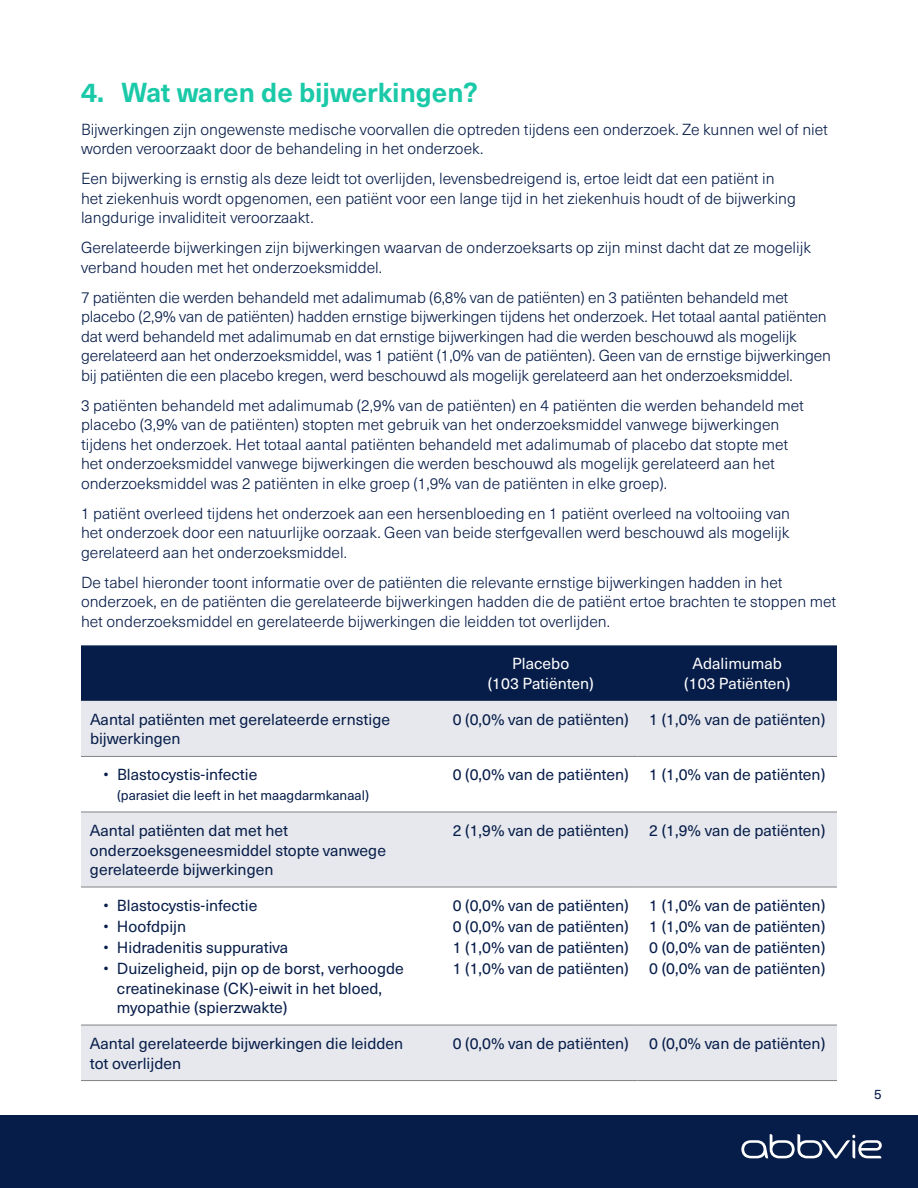
<style>
.page{position:relative;width:918px;height:1188px;background:#fff}
.page>*{position:absolute;margin:0;border:0;box-sizing:border-box;transform-origin:0 0}
.t1{font:700 27px "Neue Haas Unica Pro";color:#1ac9a8}
.t2{font:300 15.75px/19.5px "Neue Haas Unica Pro";color:#071d49}
.t3{font:15.75px/19.5px "Neue Haas Unica Pro";color:#071d49}
.t4{font:15.75px/19.5px "Neue Haas Unica Pro";color:#fff;text-align:center}
.t5{font:13.5px "Neue Haas Unica Pro";color:#071d49}
</style>
<div class="page">
<div style="left:0;top:1115px;width:918px;height:73px;background:#071d49"></div>
<div style="left:81px;top:645px;width:756px;height:56px;background:#071d49"></div>
<svg style="left:81px;top:701px;width:756px;height:379px"></svg>
<hr style="left:81px;top:756px;width:363px;height:1px;background:#808285">
<hr style="left:444px;top:756px;width:194px;height:1px;background:#808285">
<hr style="left:638px;top:756px;width:199px;height:1px;background:#808285">
<hr style="left:81px;top:812px;width:363px;height:1px;background:#808285">
<hr style="left:444px;top:812px;width:194px;height:1px;background:#808285">
<hr style="left:638px;top:812px;width:199px;height:1px;background:#808285">
<hr style="left:81px;top:887px;width:363px;height:1px;background:#808285">
<hr style="left:444px;top:887px;width:194px;height:1px;background:#808285">
<hr style="left:638px;top:887px;width:199px;height:1px;background:#808285">
<hr style="left:81px;top:1025px;width:363px;height:1px;background:#808285">
<hr style="left:444px;top:1025px;width:194px;height:1px;background:#808285">
<hr style="left:638px;top:1025px;width:199px;height:1px;background:#808285">
<hr style="left:81px;top:1080px;width:363px;height:1px;background:#808285">
<hr style="left:444px;top:1080px;width:194px;height:1px;background:#808285">
<hr style="left:638px;top:1080px;width:199px;height:1px;background:#808285">
<svg style="left:741px;top:1134px;width:141px;height:25px"></svg>
<h1 class="t1" style="left:81px;top:76px;width:398px">4. Wat waren de bijwerkingen?</h1>
<p class="t2" style="left:81px;top:120px;width:748px">Bijwerkingen zijn ongewenste medische voorvallen die optreden tijdens een onderzoek. Ze kunnen wel of niet worden veroorzaakt door de behandeling in het onderzoek.</p>
<p class="t2" style="left:81px;top:169px;width:717px">Een bijwerking is ernstig als deze leidt tot overlijden, levensbedreigend is, ertoe leidt dat een patiënt in het ziekenhuis wordt opgenomen, een patiënt voor een lange tijd in het ziekenhuis houdt of de bijwerking langdurige invaliditeit veroorzaakt.</p>
<p class="t2" style="left:81px;top:238px;width:732px">Gerelateerde bijwerkingen zijn bijwerkingen waarvan de onderzoeksarts op zijn minst dacht dat ze mogelijk verband houden met het onderzoeksmiddel.</p>
<p class="t2" style="left:81px;top:288px;width:752px">7 patiënten die werden behandeld met adalimumab (6,8% van de patiënten) en 3 patiënten behandeld met placebo (2,9% van de patiënten) hadden ernstige bijwerkingen tijdens het onderzoek. Het totaal aantal patiënten dat werd behandeld met adalimumab en dat ernstige bijwerkingen had die werden beschouwd als mogelijk gerelateerd aan het onderzoeksmiddel, was 1 patiënt (1,0% van de patiënten). Geen van de ernstige bijwerkingen bij patiënten die een placebo kregen, werd beschouwd als mogelijk gerelateerd aan het onderzoeksmiddel.</p>
<p class="t2" style="left:81px;top:396px;width:724px">3 patiënten behandeld met adalimumab (2,9% van de patiënten) en 4 patiënten die werden behandeld met placebo (3,9% van de patiënten) stopten met gebruik van het onderzoeksmiddel vanwege bijwerkingen tijdens het onderzoek. Het totaal aantal patiënten behandeld met adalimumab of placebo dat stopte met het onderzoeksmiddel vanwege bijwerkingen die werden beschouwd als mogelijk gerelateerd aan het onderzoeksmiddel was 2 patiënten in elke groep (1,9% van de patiënten in elke groep).</p>
<p class="t2" style="left:81px;top:504px;width:711px;text-align:justify">1 patiënt overleed tijdens het onderzoek aan een hersenbloeding en 1 patiënt overleed na voltooiing van het onderzoek door een natuurlijke oorzaak. Geen van beide sterfgevallen werd beschouwd als mogelijk gerelateerd aan het onderzoeksmiddel.</p>
<p class="t2" style="left:81px;top:573px;width:757px">De tabel hieronder toont informatie over de patiënten die relevante ernstige bijwerkingen hadden in het onderzoek, en de patiënten die gerelateerde bijwerkingen hadden die de patiënt ertoe brachten te stoppen met het onderzoeksmiddel en gerelateerde bijwerkingen die leidden tot overlijden.</p>
<p class="t4" style="left:488px;top:654px;width:108px">Placebo<br>(103 Patiënten)</p>
<p class="t4" style="left:684px;top:654px;width:108px">Adalimumab (103 Patiënten)</p>
<p class="t3" style="left:90px;top:710px;width:302px">Aantal patiënten met gerelateerde ernstige bijwerkingen</p>
<p class="t3" style="left:453px;top:710px;width:178px">0 (0,0% van de patiënten)</p>
<p class="t3" style="left:649px;top:710px;width:178px">1 (1,0% van de patiënten)</p>
<p class="t3" style="left:104px;top:765px;width:155px">• Blastocystis-infectie</p>
<p class="t5" style="left:117px;top:787px;width:253px">(parasiet die leeft in het maagdarmkanaal)</p>
<p class="t3" style="left:453px;top:765px;width:178px">0 (0,0% van de patiënten)</p>
<p class="t3" style="left:649px;top:765px;width:178px">1 (1,0% van de patiënten)</p>
<p class="t3" style="left:90px;top:821px;width:298px">Aantal patiënten dat met het onderzoeksgeneesmiddel stopte vanwege gerelateerde bijwerkingen</p>
<p class="t3" style="left:453px;top:821px;width:178px">2 (1,9% van de patiënten)</p>
<p class="t3" style="left:649px;top:821px;width:178px">2 (1,9% van de patiënten)</p>
<p class="t3" style="left:103px;top:896px;width:155px">• Blastocystis-infectie</p>
<p class="t3" style="left:103px;top:917px;width:84px">• Hoofdpijn</p>
<p class="t3" style="left:103px;top:938px;width:186px">• Hidradenitis suppurativa</p>
<p class="t3" style="left:117px;top:959px;width:288px;text-indent:-13px">• Duizeligheid, pijn op de borst, verhoogde creatinekinase (CK)-eiwit in het bloed, myopathie (spierzwakte)</p>
<p class="t3" style="left:453px;top:895px;width:178px;line-height:21px;text-align:justify">0 (0,0% van de patiënten)<br>0 (0,0% van de patiënten)<br>1 (1,0% van de patiënten)<br>1 (1,0% van de patiënten)</p>
<p class="t3" style="left:649px;top:895px;width:178px;line-height:21px;text-align:justify">1 (1,0% van de patiënten)<br>1 (1,0% van de patiënten)<br>0 (0,0% van de patiënten)<br>0 (0,0% van de patiënten)</p>
<p class="t3" style="left:90px;top:1034px;width:315px">Aantal gerelateerde bijwerkingen die leidden tot overlijden</p>
<p class="t3" style="left:453px;top:1034px;width:178px">0 (0,0% van de patiënten)</p>
<p class="t3" style="left:649px;top:1034px;width:178px">0 (0,0% van de patiënten)</p>
<p class="t5" style="left:874px;top:1086px;width:9px">5</p>
</div>
